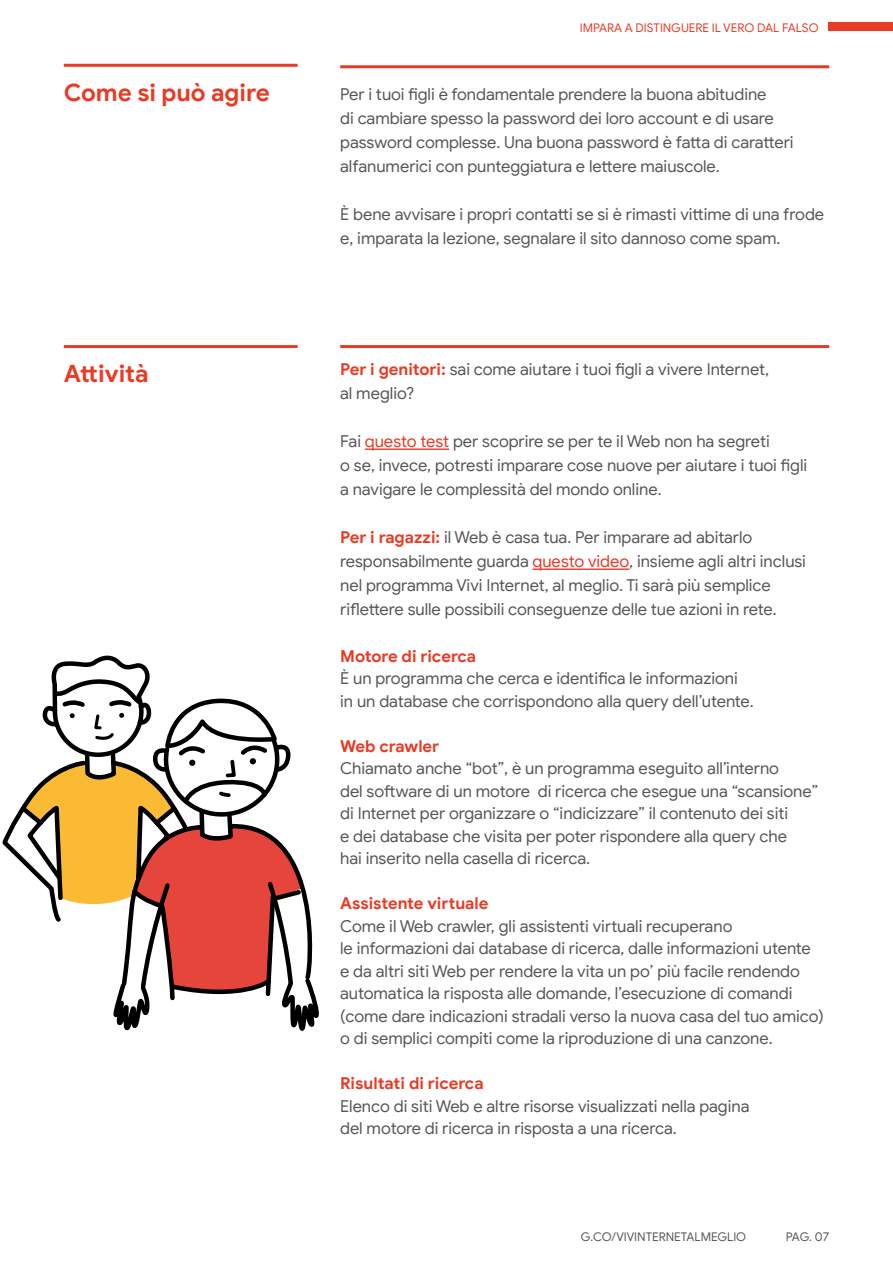
<style>
.page{position:relative;width:893px;height:1263px;background:#fff}
.page>*{position:absolute;margin:0;border:0;box-sizing:border-box;transform-origin:0 0}
.t1{font:700 24px "Google Sans";letter-spacing:-.005em;color:#e73b25}
.t2{font:16.5px/22.5px "Google Sans";color:#575756}
.t3{font:700 16.5px "Google Sans";letter-spacing:-.005em;color:#e73b25}
.t4{font:12px "Google Sans";color:#e73b25}
.t5{font:12px "Google Sans";color:#575756}
.s1{font-weight:700;color:#e73b25}
.s2{color:#e73b25}
</style>
<div class="page">
<hr style="left:64px;top:64px;width:234px;height:3px;background:#e73b25">
<svg style="left:2px;top:655px;width:148px;height:208px"></svg>
<svg style="left:22px;top:694px;width:297px;height:337px"></svg>
<hr style="left:365px;top:448px;width:84px;height:2px;background:#e73b25">
<hr style="left:533px;top:568px;width:96px;height:2px;background:#e73b25">
<hr style="left:64px;top:345px;width:234px;height:3px;background:#e73b25">
<hr style="left:340px;top:345px;width:489px;height:3px;background:#e73b25">
<hr style="left:340px;top:65px;width:489px;height:3px;background:#e73b25">
<div style="left:828px;top:22px;width:65px;height:9px;background:#e73b25"></div>
<h1 class="t1" style="left:64px;top:78px;width:207px">Come si può agire</h1>
<h1 class="t1" style="left:64px;top:359px;width:86px">Attività</h1>
<p class="t4" style="left:580px;top:20px;width:240px">IMPARA A DISTINGUERE IL VERO DAL FALSO</p>
<p class="t2" style="left:340px;top:82px;width:455px;line-height:24px">Per i tuoi figli è fondamentale prendere la buona abitudine<br>di cambiare spesso la password dei loro account e di usare password complesse. Una buona password è fatta di caratteri alfanumerici con punteggiatura e lettere maiuscole.</p>
<p class="t2" style="left:340px;top:203px;width:485px;line-height:24px">È bene avvisare i propri contatti se si è rimasti vittime di una frode e, imparata la lezione, segnalare il sito dannoso come spam.</p>
<p class="t2" style="left:340px;top:357px;width:430px;line-height:24px"><span class="s1">Per i genitori:</span> sai come aiutare i tuoi figli a vivere Internet, al meglio?</p>
<p class="t2" style="left:340px;top:429px;width:469px;line-height:24px">Fai <span class="s2">questo test</span> per scoprire se per te il Web non ha segreti<br>o se, invece, potresti imparare cose nuove per aiutare i tuoi figli a navigare le complessità del mondo online.</p>
<p class="t2" style="left:340px;top:525px;width:467px;line-height:24px"><span class="s1">Per i ragazzi:</span> il Web è casa tua. Per imparare ad abitarlo responsabilmente guarda <span class="s2">questo video</span>, insieme agli altri inclusi nel programma Vivi Internet, al meglio. Ti sarà più semplice riflettere sulle possibili conseguenze delle tue azioni in rete.</p>
<p class="t3" style="left:340px;top:646px;width:138px">Motore di ricerca</p>
<p class="t2" style="left:340px;top:667px;width:415px">È un programma che cerca e identifica le informazioni in un database che corrispondono alla query dell’utente.</p>
<p class="t3" style="left:340px;top:736px;width:101px">Web crawler</p>
<p class="t2" style="left:340px;top:757px;width:480px">Chiamato anche “bot”, è un programma eseguito all’interno<br>del software di un motore di ricerca che esegue una “scansione” di Internet per organizzare o “indicizzare” il contenuto dei siti<br>e dei database che visita per poter rispondere alla query che<br>hai inserito nella casella di ricerca.</p>
<p class="t3" style="left:340px;top:893px;width:150px">Assistente virtuale</p>
<p class="t2" style="left:340px;top:915px;width:485px">Come il Web crawler, gli assistenti virtuali recuperano<br>le informazioni dai database di ricerca, dalle informazioni utente e da altri siti Web per rendere la vita un po’ più facile rendendo automatica la risposta alle domande, l’esecuzione di comandi (come dare indicazioni stradali verso la nuova casa del tuo amico) o di semplici compiti come la riproduzione di una canzone.</p>
<p class="t3" style="left:340px;top:1073px;width:145px">Risultati di ricerca</p>
<p class="t2" style="left:340px;top:1095px;width:411px">Elenco di siti Web e altre risorse visualizzati nella pagina del motore di ricerca in risposta a una ricerca.</p>
<p class="t5" style="left:581px;top:1229px;width:167px">G.CO/VIVINTERNETALMEGLIO</p>
<p class="t5" style="left:786px;top:1229px;width:45px">PAG. 07</p>
</div>
